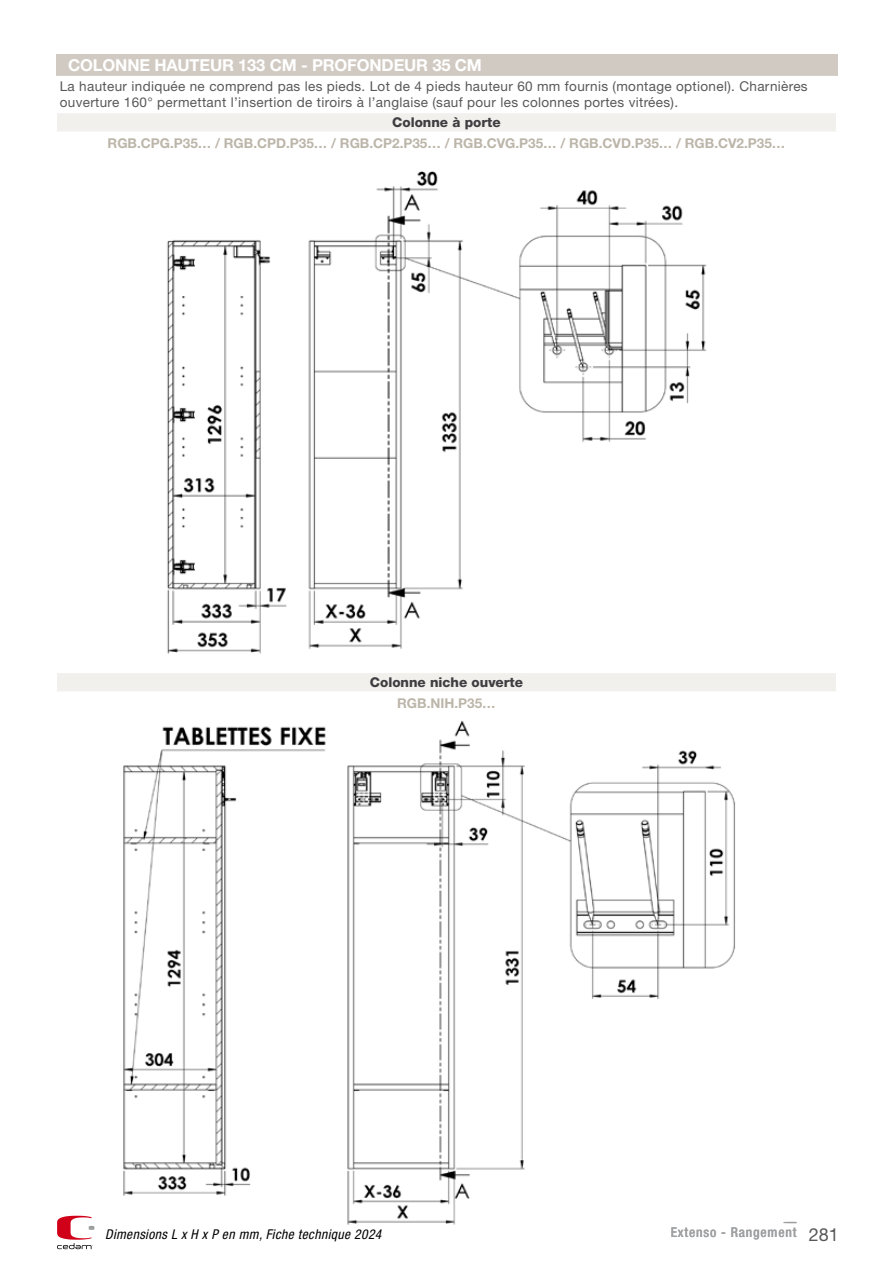
<style>
.page{position:relative;width:893px;height:1263px;background:#fff}
.page>*{position:absolute;margin:0;border:0;box-sizing:border-box;transform-origin:0 0}
.t1{font:18px "Helvetica Neue LT Std";color:#58585a}
.t2{font:700 16.5px "Helvetica Neue LT Std";letter-spacing:-.01em;color:#fff}
.t3{font:13.5px/16.2px "Helvetica Neue LT Std";letter-spacing:.025em;color:#58585a}
.t4{font:700 13.5px "Helvetica Neue LT Std";color:#bcb5a9}
.t5{font:italic condensed 13.5px "Helvetica Neue LT Std";letter-spacing:.03em;color:#000}
.t6{font:800 13.5px "Helvetica Neue LT Std";color:#3e3d40}
.t7{font:500 condensed 13.5px "Helvetica Neue LT Std";letter-spacing:.06em;color:#9ea0a2}
</style>
<div class="page">
<svg style="left:57px;top:1216px;width:37px;height:33px"></svg>
<div style="left:56px;top:54px;width:781px;height:23px;background:#d1cac2"></div>
<div style="left:56px;top:112px;width:781px;height:21px;background:#f2f0ed"></div>
<hr style="left:54px;top:112px;width:3px;height:19px;background:#fff">
<hr style="left:836px;top:112px;width:3px;height:19px;background:#fff">
<hr style="left:54px;top:76px;width:785px;height:3px;background:#fff">
<hr style="left:57px;top:110px;width:779px;height:3px;background:#fff">
<hr style="left:54px;top:131px;width:785px;height:3px;background:#fff">
<img style="left:167px;top:171px;width:540px;height:483px">
<div style="left:56px;top:672px;width:781px;height:21px;background:#f2f0ed"></div>
<hr style="left:54px;top:673px;width:3px;height:18px;background:#fff">
<hr style="left:836px;top:673px;width:3px;height:18px;background:#fff">
<hr style="left:54px;top:670px;width:785px;height:3px;background:#fff">
<hr style="left:54px;top:691px;width:785px;height:3px;background:#fff">
<img style="left:123px;top:720px;width:663px;height:505px">
<svg style="left:783px;top:1222px;width:13px;height:1px"></svg>
<p class="t2" style="left:68px;top:55px;width:415px">COLONNE HAUTEUR 133 CM - PROFONDEUR 35 CM</p>
<p class="t3" style="left:60px;top:78px;width:749px">La hauteur indiquée ne comprend pas les pieds. Lot de 4 pieds hauteur 60 mm fournis (montage optionel). Charnières ouverture 160° permettant l’insertion de tiroirs à l’anglaise (sauf pour les colonnes portes vitrées).</p>
<p class="t6" style="left:392px;top:114px;width:110px">Colonne à porte</p>
<p class="t4" style="left:108px;top:135px;width:679px">RGB.CPG.P35… / RGB.CPD.P35… / RGB.CP2.P35… / RGB.CVG.P35… / RGB.CVD.P35… / RGB.CV2.P35…</p>
<p class="t6" style="left:370px;top:674px;width:155px">Colonne niche ouverte</p>
<p class="t4" style="left:397px;top:695px;width:100px">RGB.NIH.P35…</p>
<p class="t7" style="left:671px;top:1224px;width:127px">Extenso - Rangement</p>
<p class="t5" style="left:105px;top:1227px;width:278px">Dimensions L x H x P en mm, Fiche technique 2024</p>
<h1 class="t1" style="left:809px;top:1224px;width:32px">281</h1>
</div>
